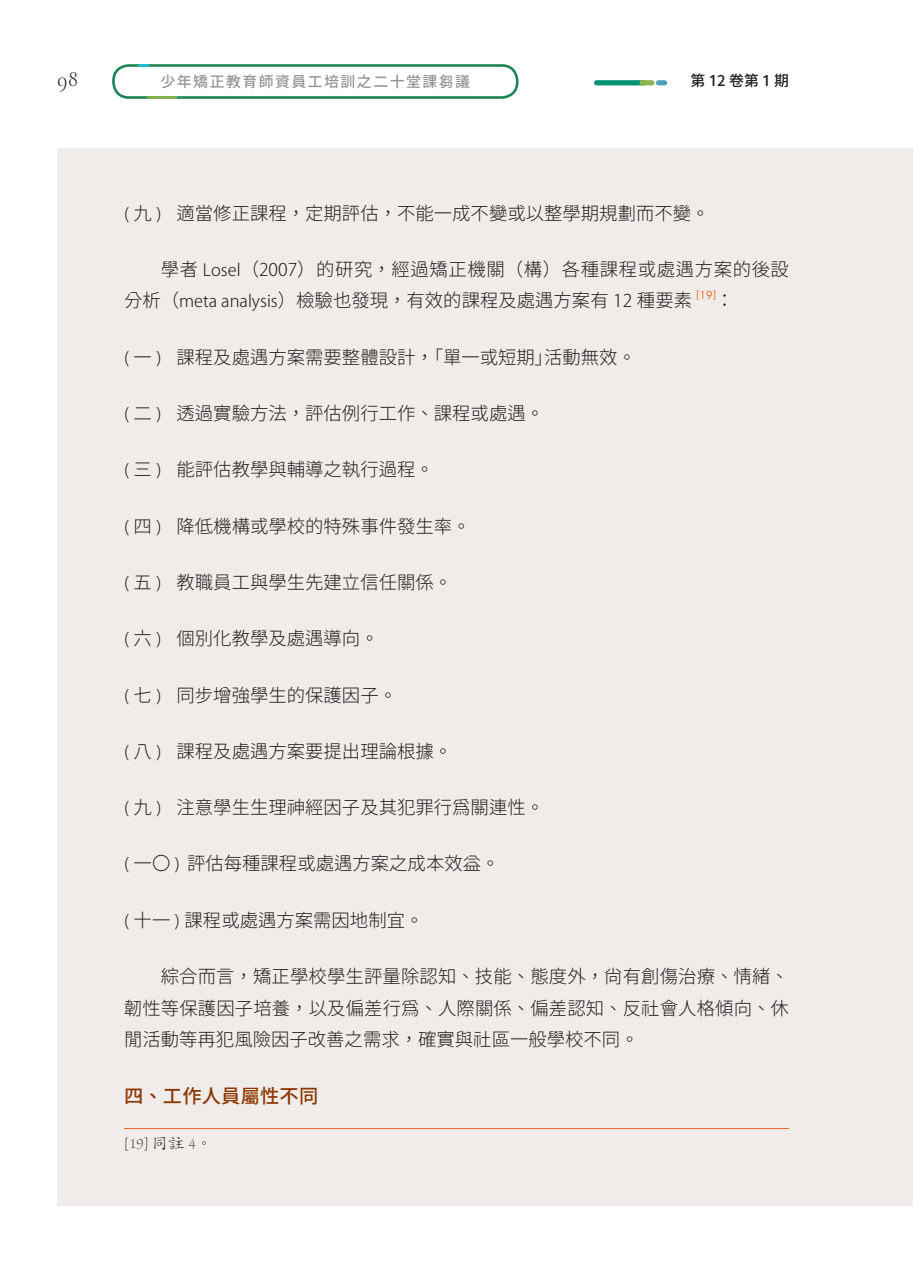
<style>
.page{position:relative;width:913px;height:1275px;background:#fff}
.page>*{position:absolute;margin:0;border:0;box-sizing:border-box;transform-origin:0 0}
.t1{font:19.25px "Gen Yo Gothic TW M";letter-spacing:.01em;color:#8d3700}
.t2{font:19.25px "Bodebeck LT Std";color:#231f20}
.t3{font:18.38px/31.5px "Gen Yo Gothic TW L";color:#231f20;text-align:justify}
.t4{font:18.38px/31.5px "Gen Yo Gothic TW L";letter-spacing:.035em;color:#231f20}
.t5{font:14.88px "Gen Yo Gothic TW M";letter-spacing:.1em;color:#939598}
.t6{font:14.88px "Brioso Pro Light Disp";color:#231f20;scale:1.05 1}
.t7{font:14.88px "Gen Yo Gothic TW M";color:#231f20}
.t8{font:10.67px "Avenir LT Std";color:#f36421}
.s1{font-family:"Koz Go Pro";font-weight:300;font-size:16.62px}
.s2{font-family:"Koz Go Pro";font-weight:300;font-size:17.5px}
.s3{font-family:"Futura Std"}
.s4{font-size:16.62px}
.s5{font-family:"DF Kai Shu W3 WINP BF";font-size:16.62px}
</style>
<div class="page">
<div style="left:57px;top:148px;width:856px;height:1057px;background:#f0ecea"></div>
<div style="left:596px;top:80px;width:48px;height:5px;background:#039370"></div>
<div style="left:642px;top:80px;width:10px;height:5px;background:#8bb64d"></div>
<svg style="left:658px;top:80px;width:7px;height:5px"></svg>
<div style="left:112px;top:64px;width:406px;height:35px;border:3px solid #1f8557;border-radius:15px"></div>
<hr style="left:148px;top:96px;width:28px;height:3px;background:#88b54a">
<svg style="left:139px;top:64px;width:9px;height:3px"></svg>
<hr style="left:124px;top:1128px;width:665px;height:1px;background:#f36421">
<p class="t2" style="left:57px;top:69px;width:23px">98</p>
<p class="t5" style="left:161px;top:73px;width:311px">少年矯正教育師資員工培訓之二十堂課芻議</p>
<p class="t7" style="left:690px;top:72px;width:100px">第 12 卷第 1 期</p>
<p class="t3" style="left:124px;top:197px;width:587px"><span class="s1">(</span> 九 <span class="s1">)</span> 適當修正課程，定期評估，不能一成不變或以整學期規劃而不變。</p>
<p class="t4" style="left:124px;top:254px;width:666px;text-indent:37px">學者 <span class="s1">Losel</span>（<span class="s2">2007</span>）的研究，經過矯正機關（構）各種課程或處遇方案的後設分析（<span class="s1">meta analysis</span>）檢驗也發現，有效的課程及處遇方案有 <span class="s2">12</span> 種要素</p>
<p class="t8" style="left:697px;top:288px;width:20px">[<span class="s3">19</span>]</p>
<p class="t3" style="left:715px;top:285px;width:20px">：</p>
<p class="t3" style="left:124px;top:342px;width:513px"><span class="s1">(</span> 一 <span class="s1">)</span> 課程及處遇方案需要整體設計，「單一或短期」活動無效。</p>
<p class="t3" style="left:124px;top:398px;width:421px"><span class="s1">(</span> 二 <span class="s1">)</span> 透過實驗方法，評估例行工作、課程或處遇。</p>
<p class="t3" style="left:124px;top:454px;width:311px"><span class="s1">(</span> 三 <span class="s1">)</span> 能評估教學與輔導之執行過程。</p>
<p class="t3" style="left:124px;top:510px;width:348px"><span class="s1">(</span> 四 <span class="s1">)</span> 降低機構或學校的特殊事件發生率。</p>
<p class="t3" style="left:124px;top:567px;width:330px"><span class="s1">(</span> 五 <span class="s1">)</span> 教職員工與學生先建立信任關係。</p>
<p class="t3" style="left:124px;top:623px;width:256px"><span class="s1">(</span> 六 <span class="s1">)</span> 個別化教學及處遇導向。</p>
<p class="t3" style="left:124px;top:679px;width:274px"><span class="s1">(</span> 七 <span class="s1">)</span> 同步增強學生的保護因子。</p>
<p class="t3" style="left:124px;top:736px;width:330px"><span class="s1">(</span> 八 <span class="s1">)</span> 課程及處遇方案要提出理論根據。</p>
<p class="t3" style="left:124px;top:792px;width:421px"><span class="s1">(</span> 九 <span class="s1">)</span> 注意學生生理神經因子及其犯罪行為關連性。</p>
<p class="t3" style="left:124px;top:848px;width:377px"><span class="s1">(</span> 一〇 <span class="s1">)</span> 評估每種課程或處遇方案之成本效益。</p>
<p class="t3" style="left:124px;top:905px;width:301px"><span class="s1">(</span> 十一 <span class="s1">)</span> 課程或處遇方案需因地制宜。</p>
<p class="t3" style="left:124px;top:961px;width:666px;text-indent:37px">綜合而言，矯正學校學生評量除認知、技能、態度外，尙有創傷治療、情緒、韌性等保護因子培養，以及偏差行為、人際關係、偏差認知、反社會人格傾向、休閒活動等再犯風險因子改善之需求，確實與社區一般學校不同。</p>
<p class="t1" style="left:124px;top:1085px;width:196px">四、工作人員屬性不同</p>
<p class="t6" style="left:124px;top:1136px;width:86px"><span class="s4">[</span>19<span class="s4">]</span><span class="s5">同註</span> 4<span class="s5">。</span></p>
</div>
